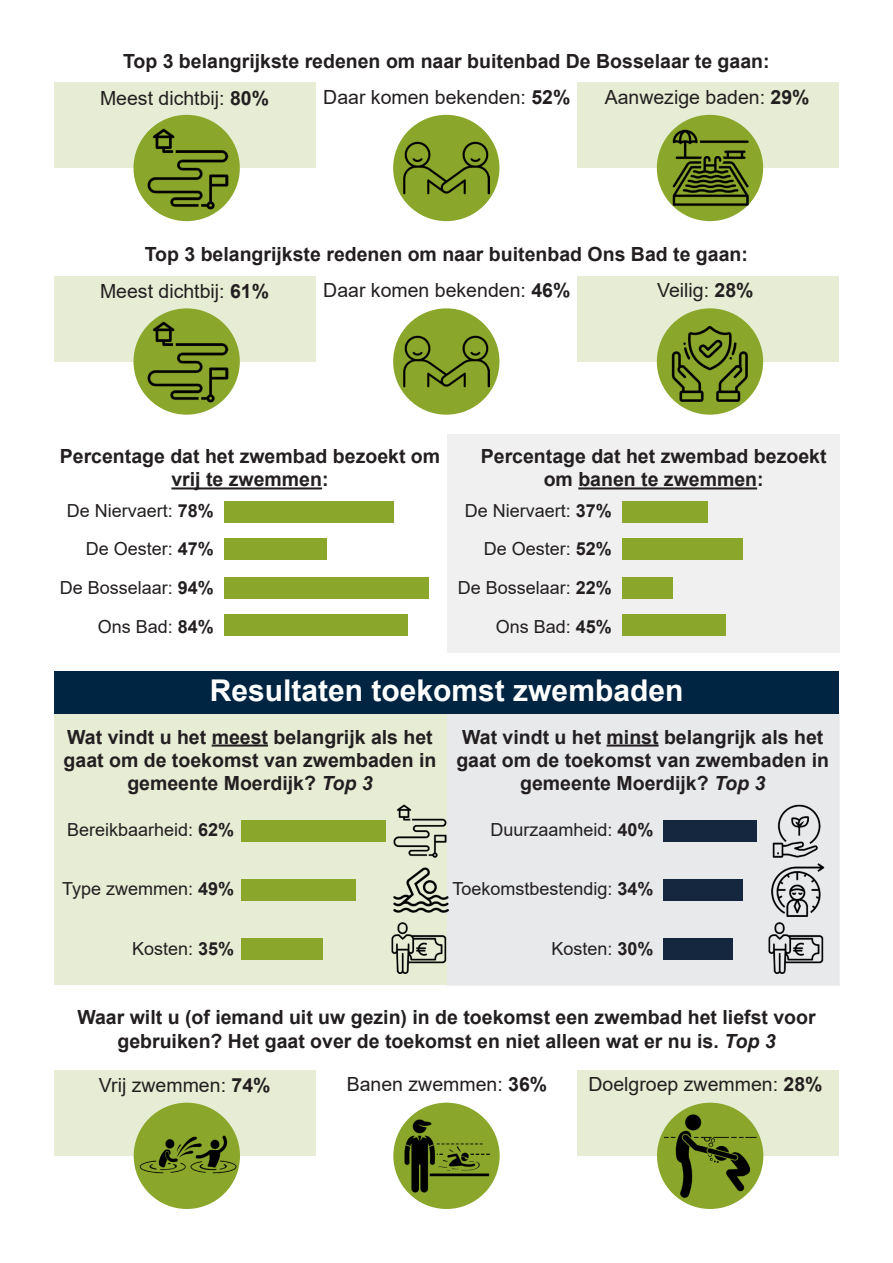
<style>
.page{position:relative;width:893px;height:1263px;background:#fff}
.page>*{position:absolute;margin:0;border:0;box-sizing:border-box;transform-origin:0 0}
.Kop_2{font:700 30px "Arial";color:#fff}
.Kop_3{font:700 19.5px/23.4px "Arial";color:#231f20;text-align:center}
.Standaard_tekst__paragrafen{font:19.5px "Arial";color:#231f20}
.Lijst{font:18px "Arial";color:#231f20}
.s1{font-weight:700}
.s2{font-style:italic}
</style>
<div class="page">
<div style="left:446px;top:713px;width:394px;height:272px;background:#e7e9eb;border:2px solid #e7e9eb"></div>
<div style="left:54px;top:713px;width:392px;height:272px;background:#e7edd5"></div>
<div style="left:54px;top:83px;width:261px;height:85px;background:#e7edd4"></div>
<div style="left:54px;top:276px;width:261px;height:85px;background:#e7edd4"></div>
<div style="left:577px;top:83px;width:262px;height:85px;background:#e7edd4"></div>
<div style="left:577px;top:276px;width:262px;height:85px;background:#e7edd4"></div>
<div style="left:133px;top:115px;width:107px;height:106px;background:#8aa62b;border-radius:50%"></div>
<div style="left:133px;top:308px;width:107px;height:107px;background:#8aa62b;border-radius:50%"></div>
<div style="left:657px;top:115px;width:106px;height:106px;background:#8aa62b;border-radius:50%"></div>
<div style="left:657px;top:308px;width:106px;height:107px;background:#8aa62b;border-radius:50%"></div>
<div style="left:393px;top:115px;width:106px;height:106px;background:#8aa62b;border-radius:50%"></div>
<div style="left:393px;top:308px;width:106px;height:107px;background:#8aa62b;border-radius:50%"></div>
<img style="left:147px;top:128px;width:82px;height:81px">
<img style="left:672px;top:129px;width:76px;height:77px">
<img style="left:147px;top:322px;width:82px;height:81px">
<img style="left:403px;top:141px;width:86px;height:53px">
<img style="left:403px;top:335px;width:86px;height:53px">
<img style="left:672px;top:326px;width:77px;height:77px">
<div style="left:447px;top:435px;width:393px;height:218px;background:#f0f0f0"></div>
<hr style="left:171px;top:487px;width:151px;height:2px;background:#231f20">
<hr style="left:578px;top:487px;width:179px;height:2px;background:#231f20">
<div style="left:224px;top:502px;width:170px;height:21px;background:#8aa62b"></div>
<div style="left:224px;top:538px;width:103px;height:22px;background:#8aa62b"></div>
<div style="left:224px;top:577px;width:205px;height:22px;background:#8aa62b"></div>
<div style="left:224px;top:614px;width:184px;height:22px;background:#8aa62b"></div>
<div style="left:622px;top:502px;width:86px;height:21px;background:#8aa62b"></div>
<div style="left:622px;top:538px;width:120px;height:22px;background:#8aa62b"></div>
<div style="left:622px;top:577px;width:51px;height:22px;background:#8aa62b"></div>
<div style="left:622px;top:614px;width:104px;height:22px;background:#8aa62b"></div>
<div style="left:54px;top:671px;width:785px;height:42px;background:#002542"></div>
<hr style="left:212px;top:744px;width:56px;height:2px;background:#231f20">
<hr style="left:607px;top:744px;width:52px;height:2px;background:#231f20">
<div style="left:241px;top:820px;width:145px;height:21px;background:#8aa62b"></div>
<div style="left:241px;top:938px;width:82px;height:21px;background:#8aa62b"></div>
<div style="left:241px;top:879px;width:114px;height:21px;background:#8aa62b"></div>
<div style="left:663px;top:820px;width:93px;height:21px;background:#15263f"></div>
<div style="left:663px;top:938px;width:70px;height:21px;background:#15263f"></div>
<div style="left:663px;top:879px;width:79px;height:21px;background:#15263f"></div>
<img style="left:393px;top:804px;width:53px;height:53px">
<img style="left:393px;top:867px;width:55px;height:45px">
<img style="left:391px;top:922px;width:55px;height:51px">
<img style="left:773px;top:805px;width:48px;height:53px">
<img style="left:771px;top:864px;width:53px;height:52px">
<img style="left:768px;top:923px;width:55px;height:50px">
<div style="left:54px;top:1071px;width:261px;height:85px;background:#e7edd4"></div>
<div style="left:577px;top:1071px;width:262px;height:85px;background:#e7edd4"></div>
<div style="left:134px;top:1103px;width:106px;height:106px;background:#8aa62b;border-radius:50%"></div>
<div style="left:657px;top:1103px;width:106px;height:106px;background:#8aa62b;border-radius:50%"></div>
<div style="left:393px;top:1103px;width:107px;height:106px;background:#8aa62b;border-radius:50%"></div>
<img style="left:139px;top:1136px;width:100px;height:37px">
<img style="left:404px;top:1119px;width:85px;height:74px">
<img style="left:664px;top:1114px;width:93px;height:83px">
<h3 class="Kop_3" style="left:123px;top:50px;width:648px">Top 3 belangrijkste redenen om naar buitenbad De Bosselaar te gaan:</h3>
<p class="Standaard_tekst__paragrafen" style="left:100px;top:84px;width:171px">Meest dichtbij: <span class="s1">80%</span></p>
<p class="Standaard_tekst__paragrafen" style="left:323px;top:84px;width:249px">Daar komen bekenden: <span class="s1">52%</span></p>
<p class="Standaard_tekst__paragrafen" style="left:605px;top:84px;width:206px">Aanwezige baden: <span class="s1">29%</span></p>
<h3 class="Kop_3" style="left:145px;top:243px;width:605px">Top 3 belangrijkste redenen om naar buitenbad Ons Bad te gaan:</h3>
<p class="Standaard_tekst__paragrafen" style="left:100px;top:277px;width:171px">Meest dichtbij: <span class="s1">61%</span></p>
<p class="Standaard_tekst__paragrafen" style="left:323px;top:277px;width:249px">Daar komen bekenden: <span class="s1">46%</span></p>
<p class="Standaard_tekst__paragrafen" style="left:657px;top:277px;width:98px">Veilig: <span class="s1">28%</span></p>
<h3 class="Kop_3" style="left:60px;top:445px;width:382px">Percentage dat het zwembad bezoekt om vrij te zwemmen:</h3>
<p class="Lijst" style="left:67px;top:498px;width:149px">De Niervaert: <span class="s1">78%</span></p>
<p class="Lijst" style="left:86px;top:537px;width:130px">De Oester: <span class="s1">47%</span></p>
<p class="Lijst" style="left:60px;top:575px;width:156px">De Bosselaar: <span class="s1">94%</span></p>
<p class="Lijst" style="left:98px;top:614px;width:118px">Ons Bad: <span class="s1">84%</span></p>
<h3 class="Kop_3" style="left:481px;top:445px;width:347px">Percentage dat het zwembad bezoekt om banen te zwemmen:</h3>
<p class="Lijst" style="left:465px;top:498px;width:149px">De Niervaert: <span class="s1">37%</span></p>
<p class="Lijst" style="left:484px;top:537px;width:130px">De Oester: <span class="s1">52%</span></p>
<p class="Lijst" style="left:458px;top:575px;width:156px">De Bosselaar: <span class="s1">22%</span></p>
<p class="Lijst" style="left:496px;top:614px;width:118px">Ons Bad: <span class="s1">45%</span></p>
<h2 class="Kop_2" style="left:210px;top:669px;width:475px">Resultaten toekomst zwembaden</h2>
<h3 class="Kop_3" style="left:64px;top:725px;width:374px">Wat vindt u het meest belangrijk als het gaat om de toekomst van zwembaden in gemeente Moerdijk? <span class="s2">Top 3</span></h3>
<h3 class="Kop_3" style="left:456px;top:725px;width:374px">Wat vindt u het minst belangrijk als het gaat om de toekomst van zwembaden in gemeente Moerdijk? <span class="s2">Top 3</span></h3>
<p class="Lijst" style="left:67px;top:817px;width:169px">Bereikbaarheid: <span class="s1">62%</span></p>
<p class="Lijst" style="left:491px;top:817px;width:165px">Duurzaamheid: <span class="s1">40%</span></p>
<p class="Lijst" style="left:62px;top:877px;width:174px">Type zwemmen: <span class="s1">49%</span></p>
<p class="Lijst" style="left:132px;top:936px;width:104px">Kosten: <span class="s1">35%</span></p>
<p class="Lijst" style="left:452px;top:877px;width:203px">Toekomstbestendig: <span class="s1">34%</span></p>
<p class="Lijst" style="left:552px;top:936px;width:104px">Kosten: <span class="s1">30%</span></p>
<h3 class="Kop_3" style="left:77px;top:1006px;width:740px">Waar wilt u (of iemand uit uw gezin) in de toekomst een zwembad het liefst voor gebruiken? Het gaat over de toekomst en niet alleen wat er nu is. <span class="s2">Top 3</span></h3>
<p class="Standaard_tekst__paragrafen" style="left:99px;top:1072px;width:173px">Vrij zwemmen: <span class="s1">74%</span></p>
<p class="Standaard_tekst__paragrafen" style="left:347px;top:1071px;width:202px">Banen zwemmen: <span class="s1">36%</span></p>
<p class="Standaard_tekst__paragrafen" style="left:588px;top:1071px;width:236px">Doelgroep zwemmen: <span class="s1">28%</span></p>
</div>
